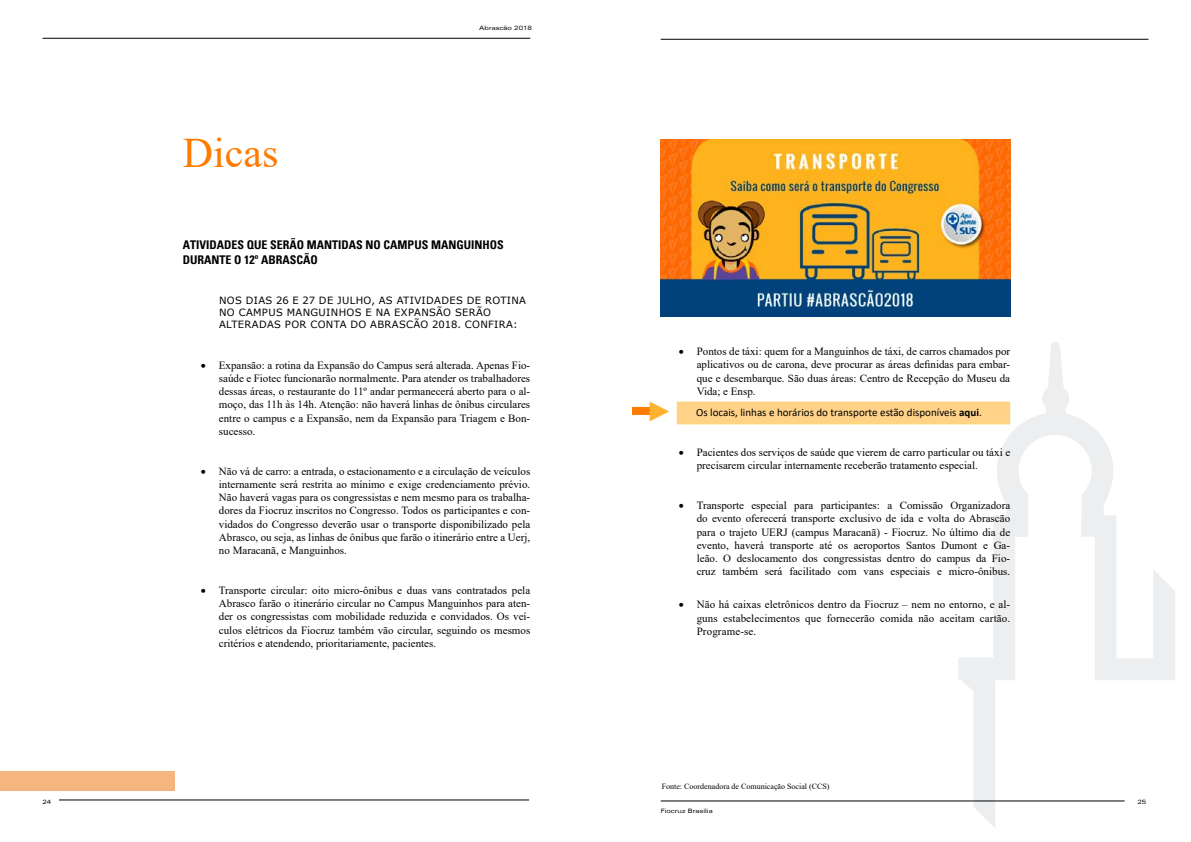
<style>
.page{position:relative;width:1191px;height:842px;background:#fff}
.page>*{position:absolute;margin:0;border:0;box-sizing:border-box;transform-origin:0 0}
.t1{font:42px "Times New Roman";color:#ff7b00}
.t2{font:700 condensed 12px/14.4px "Univers";color:#000}
.t3{font:11px/13.2px "Times New Roman";color:#000;text-align:justify}
.t4{font:11px "Calibri";color:#000}
.t5{font:10px/12px "Verdana";letter-spacing:.035em;color:#000}
.t6{font:8px "Times New Roman";color:#000}
.t7{font:expanded 6px "Univers";color:#000}
.s1{font-weight:700}
</style>
<div class="page">
<svg style="left:958px;top:342px;width:217px;height:486px"></svg>
<hr style="left:43px;top:38px;width:487px;height:1px;background:#000">
<hr style="left:59px;top:799px;width:470px;height:1px;background:#000">
<hr style="left:660px;top:39px;width:488px;height:1px;background:#000">
<hr style="left:660px;top:800px;width:464px;height:1px;background:#000">
<div style="left:677px;top:402px;width:333px;height:22px;background:#ffd288"></div>
<div style="left:632px;top:408px;width:21px;height:7px;background:#ff7b00"></div>
<svg style="left:649px;top:402px;width:20px;height:19px"></svg>
<div style="left:0;top:772px;width:175px;height:19px;background:#f4b57f"></div>
<img style="left:660px;top:139px;width:350px;height:177px">
<h1 class="t1" style="left:183px;top:123px;width:97px">Dicas</h1>
<p class="t7" style="left:479px;top:24px;width:54px">Abrascão 2018</p>
<p class="t2" style="left:183px;top:238px;width:322px">ATIVIDADES QUE SERÃO MANTIDAS NO CAMPUS MANGUINHOS<br>DURANTE O 12º ABRASCÃO</p>
<p class="t5" style="left:219px;top:294px;width:308px">NOS DIAS 26 E 27 DE JULHO, AS ATIVIDADES DE ROTINA<br>NO CAMPUS MANGUINHOS E NA EXPANSÃO SERÃO<br>ALTERADAS POR CONTA DO ABRASCÃO 2018. CONFIRA:</p>
<p class="t3" style="left:219px;top:358px;width:313px;text-indent:-18px">• Expansão: a rotina da Expansão do Campus será alterada. Apenas Fio&shy;saúde e Fiotec funcionarão normalmente. Para atender os trabalhadores dessas áreas, o restaurante do 11º andar permanecerá aberto para o al&shy;moço, das 11h às 14h. Atenção: não haverá linhas de ônibus circulares entre o campus e a Expansão, nem da Expansão para Triagem e Bon&shy;sucesso.</p>
<p class="t3" style="left:219px;top:464px;width:313px;text-indent:-18px">• Não vá de carro: a entrada, o estacionamento e a circulação de veículos internamente será restrita ao mínimo e exige credenciamento prévio.<br>Não haverá vagas para os congressistas e nem mesmo para os trabalha&shy;dores da Fiocruz inscritos no Congresso. Todos os participantes e con&shy;vidados do Congresso deverão usar o transporte disponibilizado pela Abrasco, ou seja, as linhas de ônibus que farão o itinerário entre a Uerj, no Maracanã, e Manguinhos.</p>
<p class="t3" style="left:219px;top:583px;width:313px;text-indent:-18px">• Transporte circular: oito micro-ônibus e duas vans contratados pela Abrasco farão o itinerário circular no Campus Manguinhos para aten&shy;der os congressistas com mobilidade reduzida e convidados. Os veí&shy;culos elétricos da Fiocruz também vão circular, seguindo os mesmos critérios e atendendo, prioritariamente, pacientes.</p>
<p class="t3" style="left:696px;top:344px;width:315px;text-indent:-18px">• Pontos de táxi: quem for a Manguinhos de táxi, de carros chamados por aplicativos ou de carona, deve procurar as áreas definidas para embar&shy;que e desembarque. São duas áreas: Centro de Recepção do Museu da Vida; e Ensp.</p>
<p class="t4" style="left:696px;top:405px;width:287px">Os locais, linhas e horários do transporte estão disponíveis <span class="s1">aqui</span>.</p>
<p class="t3" style="left:696px;top:445px;width:315px;text-indent:-18px">• Pacientes dos serviços de saúde que vierem de carro particular ou táxi e precisarem circular internamente receberão tratamento especial.</p>
<p class="t3" style="left:696px;top:498px;width:315px;text-indent:-18px">• Transporte especial para participantes: a Comissão Organizadora do evento oferecerá transporte exclusivo de ida e volta do Abrascão para o trajeto UERJ (campus Maracanã) - Fiocruz. No último dia de evento, haverá transporte até os aeroportos Santos Dumont e Ga&shy;leão. O deslocamento dos congressistas dentro do campus da Fio&shy;cruz também será facilitado com vans especiais e micro-ônibus.</p>
<p class="t3" style="left:696px;top:598px;width:315px;text-indent:-18px">• Não há caixas eletrônicos dentro da Fiocruz – nem no entorno, e al&shy;guns estabelecimentos que fornecerão comida não aceitam cartão.<br>Programe-se.</p>
<p class="t6" style="left:662px;top:780px;width:169px">Fonte: Coordenadora de Comunicação Social (CCS)</p>
<p class="t7" style="left:43px;top:798px;width:10px">24</p>
<p class="t7" style="left:1137px;top:798px;width:10px">25</p>
<p class="t7" style="left:660px;top:808px;width:53px">Fiocruz Brasília</p>
</div>
